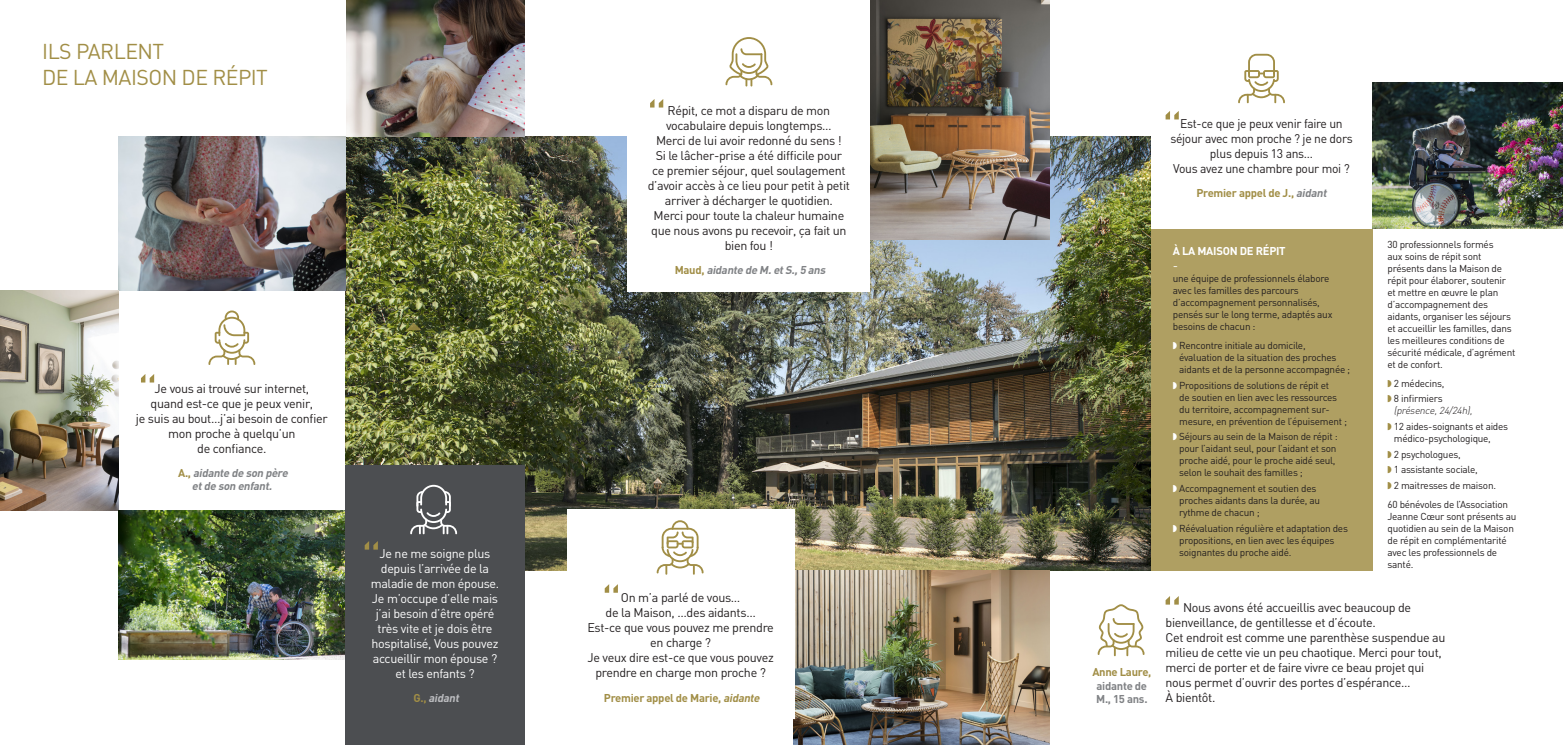
<style>
.page{position:relative;width:1563px;height:745px;background:#fff}
.page>*{position:absolute;margin:0;border:0;box-sizing:border-box;transform-origin:0 0}
.t1{font:21.25px "DIN";letter-spacing:-.025em;color:#a18e46}
.t2{font:12.5px/15px "DIN";letter-spacing:-.025em;color:#231f20;text-align:center}
.t3{font:12.5px/15px "DIN";letter-spacing:-.025em;color:#fff;text-align:center}
.t4{font:700 11.25px/13.5px "DIN";letter-spacing:-.025em;color:#a18e46;text-align:center}
.t5{font:italic 700 11.25px "DIN";color:#808285}
.t6{font:700 11.25px "DIN";letter-spacing:-.025em;color:#fff}
.t7{font:italic 700 11.25px "DIN";color:#bcbdc0}
.t8{font:700 11.25px "DIN";color:#808285}
.t9{font:10px/12px "DIN";letter-spacing:-.025em;color:#231f20}
.t10{font:italic 300 10px "DIN";color:#231f20}
.s1{font-style:normal;color:#a18e46}
.s2{font-style:italic}
.s3{font-style:italic;color:#808285}
.s4{color:#808285}
.s5{color:#fff}
.s6{color:#a18e46}
</style>
<div class="page">
<img style="left:345px;top:136px;width:805px;height:434px">
<div style="left:1150px;top:229px;width:222px;height:341px;background:#af9f62"></div>
<svg style="left:406px;top:322px;width:16px;height:8px"></svg>
<img style="left:118px;top:136px;width:227px;height:154px">
<img style="left:346px;top:0;width:178px;height:136px">
<img style="left:0;top:290px;width:118px;height:220px">
<img style="left:118px;top:510px;width:227px;height:149px">
<img style="left:794px;top:570px;width:255px;height:174px">
<img style="left:870px;top:0;width:179px;height:239px">
<div style="left:345px;top:465px;width:179px;height:279px;background:#4c4e51"></div>
<img style="left:1372px;top:82px;width:191px;height:147px">
<div style="left:628px;top:87px;width:242px;height:205px;background:#fff"></div>
<div style="left:567px;top:509px;width:227px;height:209px;background:#fff"></div>
<svg style="left:725px;top:37px;width:47px;height:49px"></svg>
<svg style="left:208px;top:310px;width:47px;height:55px"></svg>
<svg style="left:1238px;top:54px;width:47px;height:49px"></svg>
<svg style="left:410px;top:484px;width:47px;height:50px"></svg>
<svg style="left:1097px;top:604px;width:47px;height:51px"></svg>
<svg style="left:657px;top:520px;width:46px;height:54px"></svg>
<svg style="left:141px;top:374px;width:13px;height:8px"></svg>
<svg style="left:650px;top:99px;width:13px;height:8px"></svg>
<svg style="left:605px;top:584px;width:13px;height:8px"></svg>
<svg style="left:365px;top:541px;width:13px;height:8px"></svg>
<svg style="left:1165px;top:111px;width:13px;height:8px"></svg>
<svg style="left:1165px;top:596px;width:13px;height:8px"></svg>
<p class="t1" style="left:42px;top:38px;width:124px">ILS PARLENT</p>
<p class="t1" style="left:42px;top:64px;width:227px">DE LA MAISON DE RÉPIT</p>
<p class="t2" style="left:155px;top:380px;width:156px">Je vous ai trouvé sur internet,</p>
<p class="t2" style="left:150px;top:395px;width:164px">quand est-ce que je peux venir,</p>
<p class="t2" style="left:136px;top:410px;width:193px">je suis au bout…j’ai besoin de confier mon proche à quelqu’un</p>
<p class="t2" style="left:197px;top:440px;width:71px">de confiance.</p>
<p class="t5" style="left:178px;top:465px;width:114px"><span class="s1">A . ,</span> aidante de son père</p>
<p class="t5" style="left:192px;top:478px;width:84px">etde son enfant.</p>
<p class="t3" style="left:371px;top:545px;width:130px">Je ne me soigne plus depuis l’arrivée de la maladie de mon épouse.<br>Je m’occupe d’elle mais j’ai besoin d’être opéré très vite et je dois être hospitalisé, Vous pouvez accueillir mon épouse ?</p>
<p class="t3" style="left:395px;top:665px;width:81px">et les enfants ?</p>
<p class="t7" style="left:413px;top:690px;width:49px"><span class="s1">G . ,</span> aidant</p>
<p class="t2" style="left:666px;top:102px;width:167px;text-align:left">Répit, ce mot a disparu de mon vocabulaire depuis longtemps…</p>
<p class="t2" style="left:648px;top:132px;width:204px">Merci de lui avoir redonné du sens !<br>Si le lâcher-prise a été difficile pour<br>ce premier séjour, quel soulagement d’avoir accès à ce lieu pour petit à petit arriver à décharger le quotidien.</p>
<p class="t2" style="left:651px;top:207px;width:197px">Merci pour toute la chaleur humaine que nous avons pu recevoir, ça fait un bien fou !</p>
<p class="t5" style="left:675px;top:262px;width:155px"><span class="s1">M a u d ,</span> aidante de M.etS.,5 ans</p>
<p class="t2" style="left:621px;top:589px;width:121px">On m’a parlé de vous…</p>
<p class="t2" style="left:605px;top:604px;width:152px">de la Maison, …des aidants…</p>
<p class="t2" style="left:587px;top:619px;width:188px">Est-ce que vous pouvez me prendre en charge ?</p>
<p class="t2" style="left:587px;top:649px;width:188px">Je veux dire est-ce que vous pouvez prendre en charge mon proche ?</p>
<p class="t4" style="left:604px;top:689px;width:160px">Premier appel de Marie, <span class="s2">aidante</span></p>
<p class="t2" style="left:1170px;top:116px;width:184px">Est-ce que je peux venir faire un séjour avec mon proche ? je ne dors plus depuis 13 ans…</p>
<p class="t2" style="left:1173px;top:161px;width:178px">Vous avez une chambre pour moi ?</p>
<p class="t4" style="left:1196px;top:186px;width:134px">Premier appel de J., <span class="s3">aidant</span></p>
<p class="t4" style="left:1092px;top:664px;width:61px">Anne Laure, <span class="s4">aidante de</span></p>
<p class="t8" style="left:1096px;top:691px;width:53px">M., 15 ans.</p>
<p class="t6" style="left:1173px;top:243px;width:114px">À LA MAISON DE RÉPIT</p>
<p class="t3" style="left:1173px;top:257px;width:7px">-</p>
<p class="t9" style="left:1173px;top:272px;width:161px">une équipe de professionnels élabore avec les familles des parcours d’accompagnement personnalisés, pensés sur le long terme, adaptés aux besoins de chacun :</p>
<p class="t9" style="left:1179px;top:339px;width:173px;text-indent:-6px"><span class="s5">◗</span> Rencontre initiale au domicile, évaluation de la situation des proches aidants et de la personne accompagnée ;</p>
<p class="t9" style="left:1179px;top:379px;width:169px;text-indent:-6px"><span class="s5">◗</span> Propositions de solutions de répit et<br>de soutien en lien avec les ressources du territoire, accompagnement sur&shy;mesure, en prévention de l’épuisement ;</p>
<p class="t9" style="left:1179px;top:430px;width:160px;text-indent:-6px"><span class="s5">◗</span> Séjours au sein de la Maison de répit : pour l’aidant seul, pour l’aidant et son proche aidé, pour le proche aidé seul, selon le souhait des familles ;</p>
<p class="t9" style="left:1179px;top:482px;width:142px;text-indent:-6px"><span class="s5">◗</span> Accompagnement et soutien des proches aidants dans la durée, au rythme de chacun ;</p>
<p class="t9" style="left:1179px;top:521px;width:170px;text-indent:-6px"><span class="s5">◗</span> Réévaluation régulière et adaptation des propositions, en lien avec les équipes soignantes du proche aidé.</p>
<p class="t9" style="left:1387px;top:238px;width:129px">30 professionnels formés<br>aux soins de répit sont présents dans la Maison de répit pour élaborer, soutenir et mettre en œuvre le plan d’accompagnement des aidants, organiser les séjours et accueillir les familles, dans les meilleures conditions de sécurité médicale, d’agrément et de confort.</p>
<p class="t9" style="left:1387px;top:377px;width:59px"><span class="s6">◗</span> 2 médecins,</p>
<p class="t9" style="left:1387px;top:392px;width:57px"><span class="s6">◗</span> 8 infirmiers</p>
<p class="t10" style="left:1393px;top:404px;width:82px">(présence,24/24h),</p>
<p class="t9" style="left:1394px;top:420px;width:116px;text-indent:-6px"><span class="s6">◗</span> 12 aides-soignants et aides médico-psychologique,</p>
<p class="t9" style="left:1387px;top:447px;width:75px"><span class="s6">◗</span> 2 psychologues,</p>
<p class="t9" style="left:1387px;top:463px;width:92px"><span class="s6">◗</span> 1 assistante sociale,</p>
<p class="t9" style="left:1387px;top:478px;width:110px"><span class="s6">◗</span> 2 maitresses de maison.</p>
<p class="t9" style="left:1387px;top:497px;width:130px">60 bénévoles de l’Association<br>Jeanne Cœur sont présents au quotidien au sein de la Maison de répit en complémentarité avec les professionnels de santé.</p>
<p class="t2" style="left:1165px;top:599px;width:247px;text-align:left;text-indent:18px">Nous avons été accueillis avec beaucoup de bienveillance, de gentillesse et d’écoute.</p>
<p class="t2" style="left:1165px;top:629px;width:281px;text-align:left">Cet endroit est comme une parenthèse suspendue au milieu de cette vie un peu chaotique. Merci pour tout, merci de porter et de faire vivre ce beau projet qui nous permet d’ouvrir des portes d’espérance…</p>
<p class="t2" style="left:1165px;top:689px;width:51px">À bientôt.</p>
</div>
